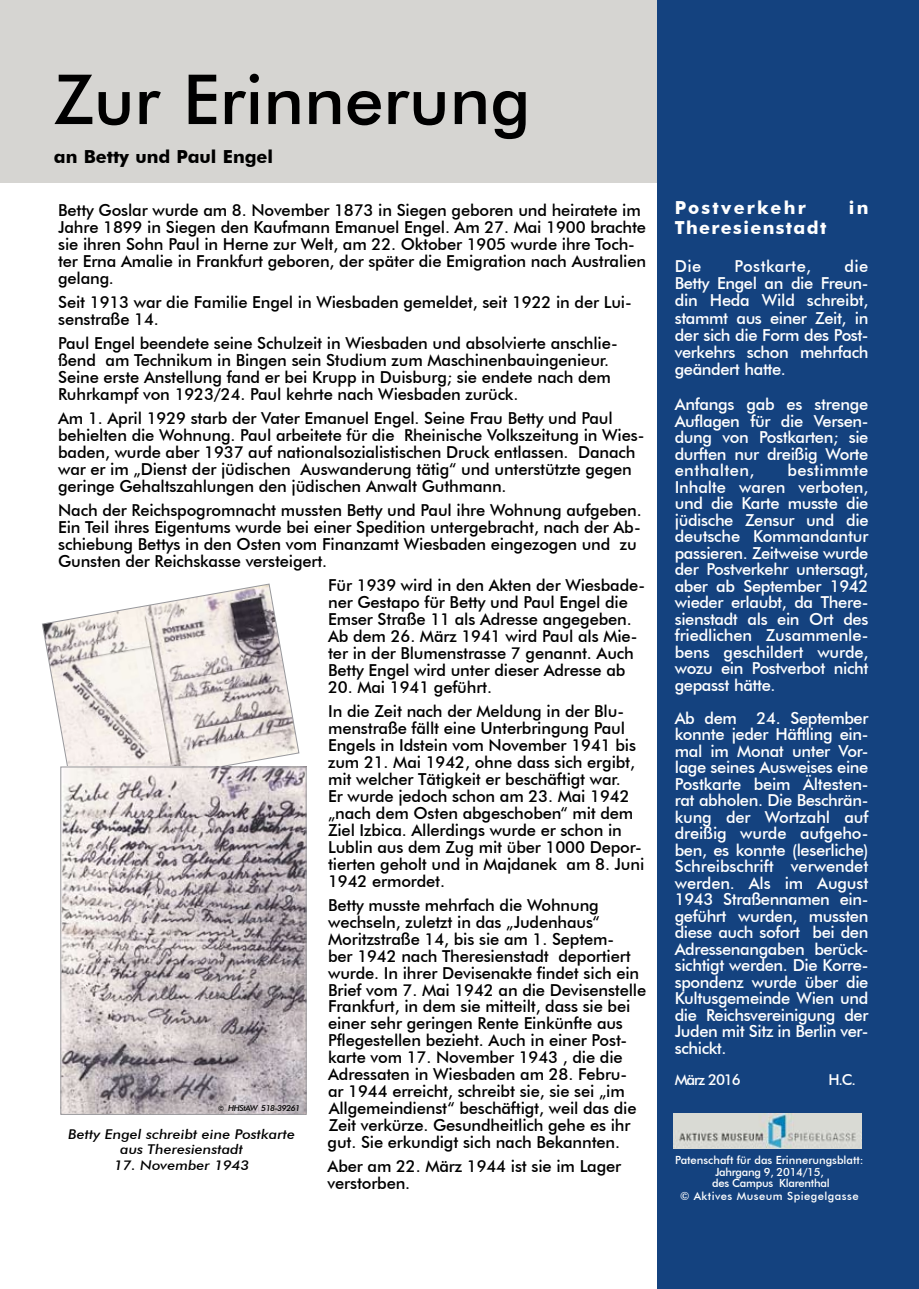
<style>
.page{position:relative;width:919px;height:1289px;background:#fff}
.page>*{position:absolute;margin:0;border:0;box-sizing:border-box;transform-origin:0 0}
.t1{font:500 69px "Futura BT";color:#000}
.t2{font:700 18px "Futura BT";color:#000}
.t3{font:700 18px "Futura BT";letter-spacing:.075em;color:#fff}
.t4{font:700 18px "Futura BT";letter-spacing:.125em;color:#fff}
.t5{font:500 16.5px/17px "Futura BT";letter-spacing:-.01em;color:#000}
.t6{font:500 16.5px/16.5px "Futura BT";letter-spacing:-.025em;color:#fff;text-align:justify}
.t7{font:500 16.5px "Futura BT";letter-spacing:.02em;color:#fff}
.t8{font:500 15px "Futura BT";letter-spacing:-.075em;color:#fff}
.t9{font:italic 500 13.5px/15.3px "Futura BT";color:#000;text-align:center;scale:1.1 1}
.t10{font:500 11.25px/11.2px "Futura BT";color:#fff;text-align:center}
.t11{font:500 11.25px "Futura BT";letter-spacing:.04em;color:#fff}
.t12{font:italic 500 8.25px "Futura BT";letter-spacing:-.06em;color:#000}
.s1{font-style:normal;font-size:7.2px}
</style>
<div class="page">
<div style="left:0;top:0;width:676px;height:183px;background:#d6d5d2"></div>
<div style="left:657px;top:1px;width:261px;height:1287px;background:#14427f"></div>
<img style="left:673px;top:1113px;width:188px;height:35px">
<svg style="left:42px;top:583px;width:257px;height:210px"></svg>
<img style="left:63px;top:768px;width:241px;height:344px">
<div style="left:61px;top:766px;width:245px;height:348px;border:1px solid #97979b"></div>
<h1 class="t1" style="left:54px;top:58px;width:478px">Zur Erinnerung</h1>
<p class="t2" style="left:54px;top:145px;width:221px">an Betty und Paul Engel</p>
<p class="t5" style="left:58px;top:201px;width:589px">Betty Goslar wurde am 8. November 1873 in Siegen geboren und heiratete im Jahre 1899 in Siegen den Kaufmann Emanuel Engel. Am 27. Mai 1900 brachte sie ihren Sohn Paul in Herne zur Welt, am 22. Oktober 1905 wurde ihre Toch&shy;ter Erna Amalie in Frankfurt geboren, der später die Emigration nach Australien gelang.</p>
<p class="t5" style="left:58px;top:293px;width:575px">Seit 1913 war die Familie Engel in Wiesbaden gemeldet, seit 1922 in der Lui&shy;senstraße 14.</p>
<p class="t5" style="left:58px;top:334px;width:561px">Paul Engel beendete seine Schulzeit in Wiesbaden und absolvierte anschlie&shy;ßend am Technikum in Bingen sein Studium zum Maschinenbauingenieur.<br>Seine erste Anstellung fand er bei Krupp in Duisburg; sie endete nach dem Ruhrkampf von 1923/24. Paul kehrte nach Wiesbaden zurück.</p>
<p class="t5" style="left:58px;top:409px;width:588px">Am 1. April 1929 starb der Vater Emanuel Engel. Seine Frau Betty und Paul behielten die Wohnung. Paul arbeitete für die Rheinische Volkszeitung in Wies&shy;baden, wurde aber 1937 auf nationalsozialistischen Druck entlassen. Danach war er im „Dienst der jüdischen Auswanderung tätig“ und unterstützte gegen geringe Gehaltszahlungen den jüdischen Anwalt Guthmann.</p>
<p class="t5" style="left:58px;top:501px;width:585px">Nach der Reichspogromnacht mussten Betty und Paul ihre Wohnung aufgeben.<br>Ein Teil ihres Eigentums wurde bei einer Spedition untergebracht, nach der Ab&shy;schiebung Bettys in den Osten vom Finanzamt Wiesbaden eingezogen und zu Gunsten der Reichskasse versteigert.</p>
<p class="t5" style="left:328px;top:576px;width:318px">Für 1939 wird in den Akten der Wiesbade&shy;ner Gestapo für Betty und Paul Engel die Emser Straße 11 als Adresse angegeben.<br>Ab dem 26. März 1941 wird Paul als Mie&shy;ter in der Blumenstrasse 7 genannt. Auch Betty Engel wird unter dieser Adresse ab</p>
<p class="t5" style="left:328px;top:674px;width:297px;line-height:24.2px">20. Mai 1941 geführt.<br>In die Zeit nach der Meldung in der Blu-</p>
<p class="t5" style="left:328px;top:719px;width:318px">menstraße fällt eine Unterbringung Paul Engels in Idstein vom November 1941 bis zum 21. Mai 1942, ohne dass sich ergibt, mit welcher Tätigkeit er beschäftigt war.<br>Er wurde jedoch schon am 23. Mai 1942 „nach dem Osten abgeschoben“ mit dem Ziel Izbica. Allerdings wurde er schon in Lublin aus dem Zug mit über 1000 Depor&shy;tierten geholt und in Majdanek am 8. Juni 1942 ermordet.</p>
<p class="t5" style="left:327px;top:896px;width:320px">Betty musste mehrfach die Wohnung wechseln, zuletzt in das „Judenhaus“ Moritzstraße 14, bis sie am 1. Septem-<br>ber 1942 nach Theresienstadt deportiert wurde. In ihrer Devisenakte findet sich ein Brief vom 7. Mai 1942 an die Devisenstelle Frankfurt, in dem sie mitteilt, dass sie bei einer sehr geringen Rente Einkünfte aus Pflegestellen bezieht. Auch in einer Post&shy;karte vom 17. November 1943 , die die Adressaten in Wiesbaden am 28. Febru-<br>ar 1944 erreicht, schreibt sie, sie sei „im Allgemeindienst“ beschäftigt, weil das die Zeit verkürze. Gesundheitlich gehe es ihr gut. Sie erkundigt sich nach Bekannten.</p>
<p class="t5" style="left:327px;top:1157px;width:295px">Aber am 22. März 1944 ist sie im Lager verstorben.</p>
<p class="t12" style="left:218px;top:1103px;width:83px"><span class="s1">©</span> HHStAW 518-39261</p>
<p class="t9" style="left:68px;top:1126px;width:208px">Betty Engel schreibt eine Postkarte aus Theresienstadt</p>
<p class="t9" style="left:114px;top:1156px;width:125px">17. November 1943</p>
<p class="t4" style="left:674px;top:197px;width:132px">Postverkehr</p>
<p class="t3" style="left:848px;top:197px;width:21px">in</p>
<p class="t3" style="left:674px;top:216px;width:153px">Theresienstadt</p>
<p class="t6" style="left:674px;top:258px;width:28px">Die</p>
<p class="t7" style="left:734px;top:256px;width:78px">Postkarte,</p>
<p class="t6" style="left:674px;top:257px;width:195px;line-height:17.2px;text-indent:170px">die Betty Engel an die Freun&shy;din Heda Wild schreibt, stammt aus einer Zeit, in der sich die Form des Post&shy;verkehrs schon mehrfach geändert hatte.</p>
<p class="t6" style="left:674px;top:396px;width:195px">Anfangs gab es strenge Auflagen für die Versen&shy;dung von Postkarten; sie durften nur dreißig Worte enthalten,</p>
<p class="t6" style="left:674px;top:462px;width:195px;text-indent:113px">bestimmte Inhalte waren verboten, und die Karte musste die jüdische Zensur und die deutsche Kommandantur passieren. Zeitweise wurde der Postverkehr untersagt, aber ab September 1942 wieder erlaubt, da There&shy;sienstadt als ein Ort des friedlichen Zusammenle&shy;bens geschildert wurde, wozu ein Postverbot nicht gepasst hätte.</p>
<p class="t6" style="left:674px;top:709px;width:195px">Ab dem 24. September konnte jeder Häftling ein&shy;mal im Monat unter Vor&shy;lage seines Ausweises eine Postkarte beim Ältesten&shy;rat abholen. Die Beschrän&shy;kung der Wortzahl auf dreißig wurde aufgeho&shy;ben, es konnte (leserliche)<br>Schreibschrift verwendet werden. Als im August 1943 Straßennamen ein&shy;geführt wurden, mussten diese auch sofort bei den Adressenangaben berück&shy;sichtigt werden. Die Korre&shy;spondenz wurde über die Kultusgemeinde Wien und die Reichsvereinigung der Juden mit Sitz in Berlin ver&shy;schickt.</p>
<p class="t8" style="left:674px;top:1070px;width:68px">März 2016</p>
<p class="t8" style="left:828px;top:1070px;width:29px">H.C.</p>
<p class="t10" style="left:675px;top:1154px;width:190px">Patenschaft für das Erinnerungsblatt:<br>Jahrgang 9, 2014/15,<br>des Campus Klarenthal</p>
<p class="t11" style="left:680px;top:1189px;width:180px">© Aktives Museum Spiegelgasse</p>
</div>
